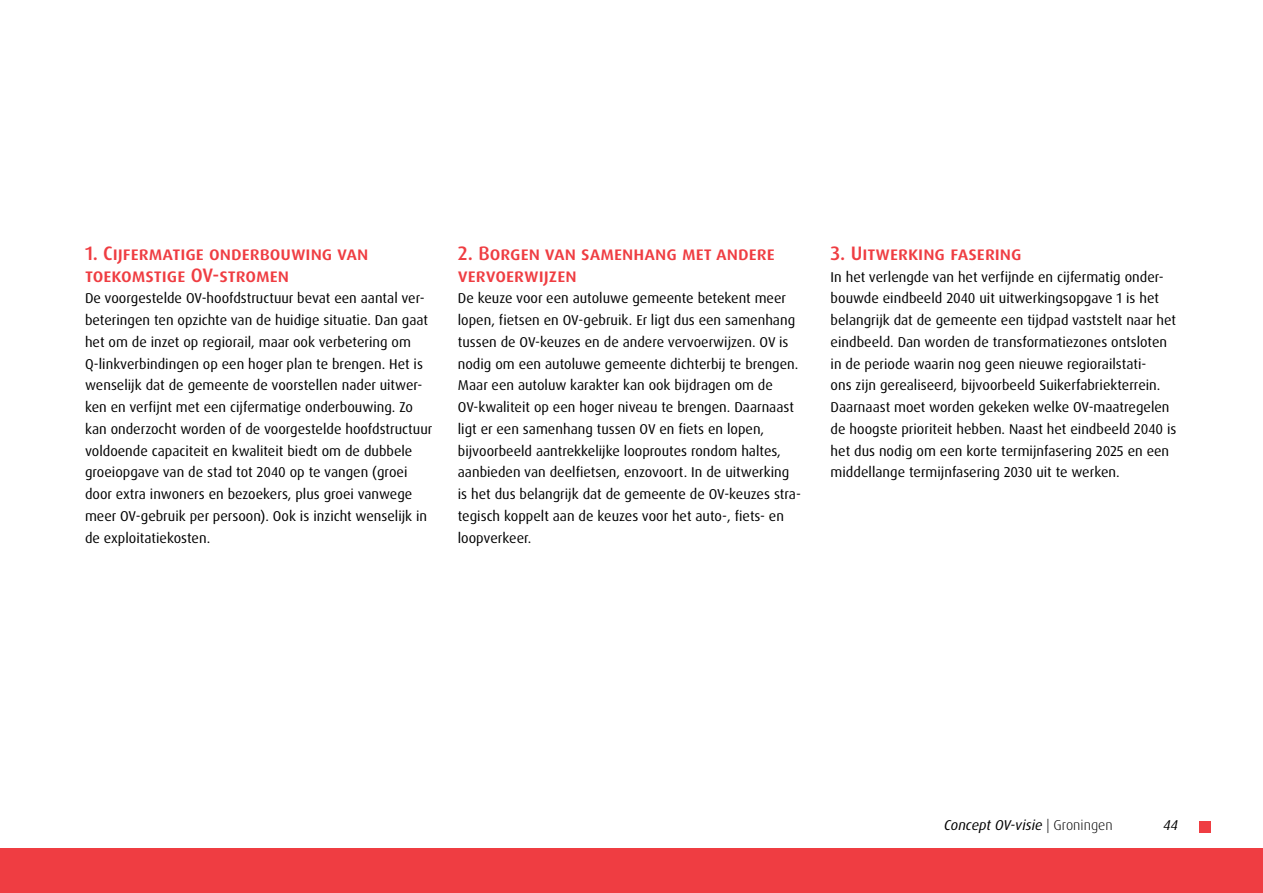
<style>
.page{position:relative;width:1263px;height:893px;background:#fff}
.page>*{position:absolute;margin:0;border:0;box-sizing:border-box;transform-origin:0 0}
.t1{font:500 19.5px/21.8px "Dax OT";color:#ef3d42}
.t2{font:14.25px/21.8px "Dax OT";color:#000}
.t3{font:italic 14.25px "Dax OT";color:#000}
.s1{font-weight:300;font-style:normal}
</style>
<div class="page">
<div style="left:0;top:848px;width:1263px;height:45px;background:#ef3d42"></div>
<div style="left:1199px;top:821px;width:11px;height:11px;background:#ef3d42"></div>
<h1 class="t1" style="left:85px;top:242px;width:285px">1. Cijfermatige onderbouwing van toekomstige OV-stromen</h1>
<p class="t2" style="left:85px;top:288px;width:349px">De voorgestelde OV-hoofdstructuur bevat een aantal ver&shy;beteringen ten opzichte van de huidige situatie. Dan gaat het om de inzet op regiorail, maar ook verbetering om Q-linkverbindingen op een hoger plan te brengen. Het is wenselijk dat de gemeente de voorstellen nader uitwer&shy;ken en verfijnt met een cijfermatige onderbouwing. Zo kan onderzocht worden of de voorgestelde hoofdstructuur voldoende capaciteit en kwaliteit biedt om de dubbele groeiopgave van de stad tot 2040 op te vangen (groei door extra inwoners en bezoekers, plus groei vanwege meer OV-gebruik per persoon). Ook is inzicht wenselijk in de exploitatiekosten.</p>
<h1 class="t1" style="left:458px;top:242px;width:318px">2. Borgen van samenhang met andere vervoerwijzen</h1>
<p class="t2" style="left:458px;top:288px;width:345px">De keuze voor een autoluwe gemeente betekent meer lopen, fietsen en OV-gebruik. Er ligt dus een samenhang tussen de OV-keuzes en de andere vervoerwijzen. OV is nodig om een autoluwe gemeente dichterbij te brengen.<br>Maar een autoluw karakter kan ook bijdragen om de OV-kwaliteit op een hoger niveau te brengen. Daarnaast ligt er een samenhang tussen OV en fiets en lopen, bijvoorbeeld aantrekkelijke looproutes rondom haltes, aanbieden van deelfietsen, enzovoort. In de uitwerking is het dus belangrijk dat de gemeente de OV-keuzes stra&shy;tegisch koppelt aan de keuzes voor het auto-, fiets- en loopverkeer.</p>
<h1 class="t1" style="left:831px;top:242px;width:193px">3. Uitwerking fasering</h1>
<p class="t2" style="left:831px;top:266px;width:347px">In het verlengde van het verfijnde en cijfermatig onder&shy;bouwde eindbeeld 2040 uit uitwerkingsopgave 1 is het belangrijk dat de gemeente een tijdpad vaststelt naar het eindbeeld. Dan worden de transformatiezones ontsloten in de periode waarin nog geen nieuwe regiorailstati-<br>ons zijn gerealiseerd, bijvoorbeeld Suikerfabriekterrein.<br>Daarnaast moet worden gekeken welke OV-maatregelen de hoogste prioriteit hebben. Naast het eindbeeld 2040 is het dus nodig om een korte termijnfasering 2025 en een middellange termijnfasering 2030 uit te werken.</p>
<p class="t3" style="left:944px;top:815px;width:170px">Concept OV-visie <span class="s1">| Groningen</span></p>
<p class="t3" style="left:1163px;top:815px;width:16px">44</p>
</div>
